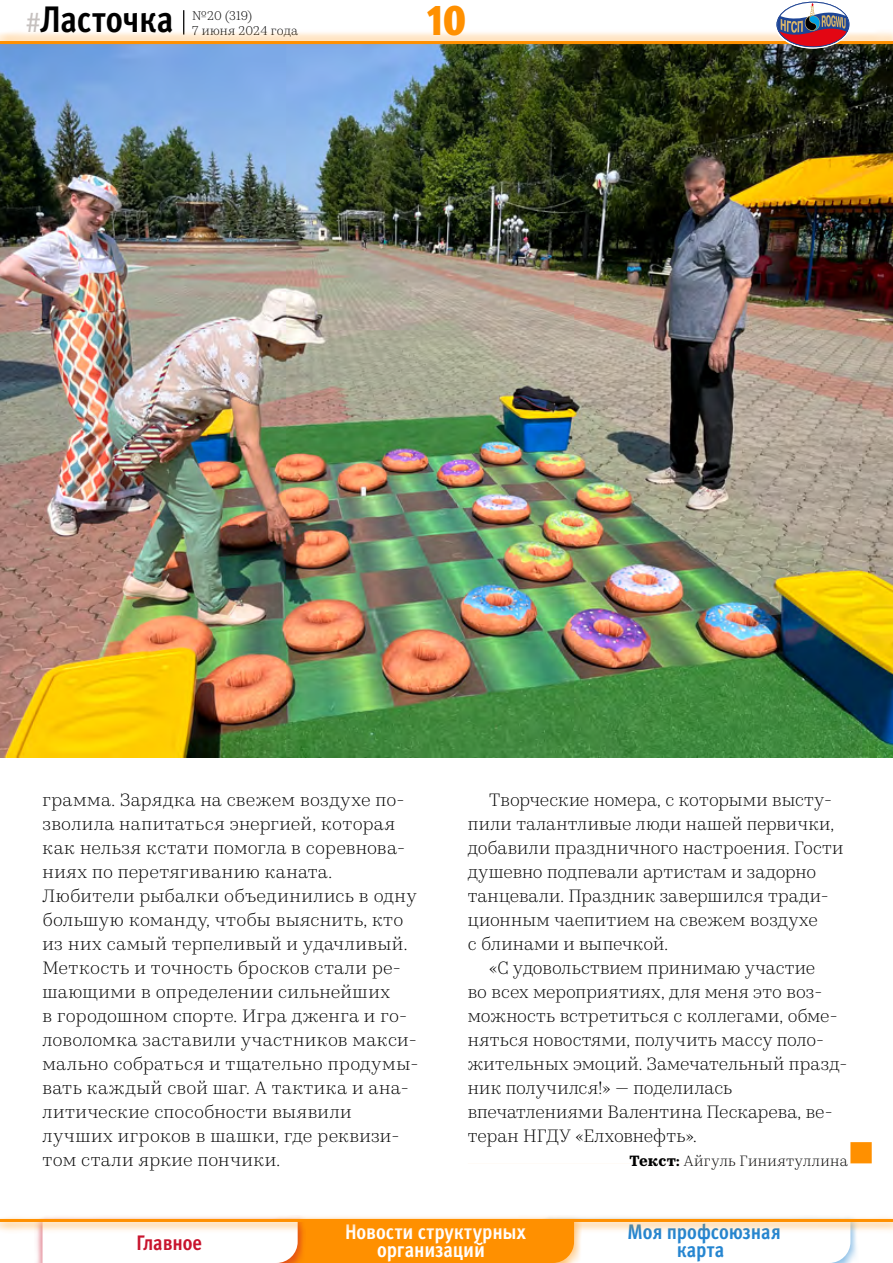
<style>
.page{position:relative;width:893px;height:1263px;background:#fff}
.page>*{position:absolute;margin:0;border:0;box-sizing:border-box;transform-origin:0 0}
.t1{font:900 condensed 43.5px "Meta Pro";color:#ff9000}
.t2{font:700 condensed 36.9px "Meta Pro";letter-spacing:-.005em;color:#000}
.t3{font:700 condensed 21px/18px "Meta Pro";color:#fff;text-align:center}
.t4{font:700 condensed 21px/18px "Meta Pro";letter-spacing:-.005em;color:#2585d0;text-align:center}
.t5{font:700 condensed 21px "Meta Pro";letter-spacing:-.005em;color:#c8142d}
.t6{font:300 18px/24px "Kazimir Text";letter-spacing:.015em;color:#000}
.t7{font:300 18px "Kazimir Text";letter-spacing:-.005em;color:#000}
.t8{font:300 15px "Kazimir Text";letter-spacing:.025em;color:#000}
.t9{font:300 12.75px/15px "Kazimir Text";letter-spacing:.01em;color:#000}
.s1{font-weight:400;font-stretch:normal;font-size:27px;color:#c6c1bf}
.s2{font-weight:700}
</style>
<div class="page">
<div style="left:468px;top:1142px;width:404px;height:21px;background:#ff9000"></div>
<div style="left:467px;top:1141px;width:383px;height:23px;background:#fff"></div>
<img style="left:0;top:49px;width:893px;height:709px">
<svg style="left:183px;top:10px;width:1px;height:19px"></svg>
<svg style="left:278px;top:1234px;width:572px;height:29px"></svg>
<div style="left:0;top:29px;width:893px;height:20px;background:#ff9000;opacity:.3"></div>
<hr style="left:0;top:41px;width:893px;height:3px;background:#ff9000">
<div style="left:0;top:1214px;width:893px;height:20px;background:#ff9000;opacity:.3"></div>
<hr style="left:0;top:1219px;width:893px;height:3px;background:#ff9000">
<svg style="left:775px;top:2px;width:75px;height:46px"></svg>
<div style="left:775px;top:0;width:75px;height:48px;border:1px solid #fff;border-radius:50%"></div>
<h2 class="t2" style="left:26px;top:-9px;width:149px"><span class="s1">#</span>Ласточка</h2>
<p class="t9" style="left:192px;top:7px;width:107px">№20 (319)<br>7 июня 2024 года</p>
<h1 class="t1" style="left:427px;top:-14px;width:41px">10</h1>
<p class="t6" style="left:43px;top:786px;width:377px">грамма. Зарядка на свежем воздухе по&shy;зволила напитаться энергией, которая как нельзя кстати помогла в соревнова&shy;ниях по перетягиванию каната.<br>Любители рыбалки объединились в одну большую команду, чтобы выяснить, кто из них самый терпеливый и удачливый.<br>Меткость и точность бросков стали ре&shy;шающими в определении сильнейших<br>в городошном спорте. Игра дженга и го&shy;ловоломка заставили участников макси&shy;мально собраться и тщательно продумы&shy;вать каждый свой шаг. А тактика и ана&shy;литические способности выявили лучших игроков в шашки, где реквизи&shy;том стали яркие пончики.</p>
<p class="t7" style="left:489px;top:786px;width:344px">Творческие номера, с которыми высту-</p>
<p class="t6" style="left:468px;top:810px;width:368px">пили талантливые люди нашей первички,</p>
<p class="t6" style="left:468px;top:834px;width:377px">добавили праздничного настроения. Гости</p>
<p class="t7" style="left:468px;top:858px;width:350px">душевно подпевали артистам и задорно</p>
<p class="t6" style="left:468px;top:883px;width:363px">танцевали. Праздник завершился тради-</p>
<p class="t6" style="left:468px;top:907px;width:351px">ционным чаепитием на свежем воздухе</p>
<p class="t6" style="left:468px;top:931px;width:202px">с блинами и выпечкой.</p>
<p class="t6" style="left:489px;top:955px;width:328px">«С удовольствием принимаю участие</p>
<p class="t6" style="left:468px;top:979px;width:356px">во всех мероприятиях, для меня это воз-</p>
<p class="t6" style="left:468px;top:1003px;width:371px">можность встретиться с коллегами, обме-</p>
<p class="t6" style="left:468px;top:1027px;width:358px">няться новостями, получить массу поло-</p>
<p class="t6" style="left:468px;top:1051px;width:381px">жительных эмоций. Замечатель ный празд-</p>
<p class="t6" style="left:468px;top:1075px;width:266px">ник получился!» — поделилась</p>
<p class="t6" style="left:468px;top:1099px;width:366px">впечатлениями Валентина Пескарева, ве-</p>
<p class="t6" style="left:468px;top:1123px;width:230px">теран НГДУ «Елховнефть».</p>
<p class="t8" style="left:629px;top:1149px;width:220px"><span class="s2">Текст :</span> Айгуль Гиниятуллина</p>
<p class="t5" style="left:136px;top:1226px;width:67px">Главное</p>
<p class="t3" style="left:345px;top:1222px;width:182px">Новости структурных организаций</p>
<p class="t4" style="left:628px;top:1222px;width:155px">Моя профсоюзная карта</p>
</div>
